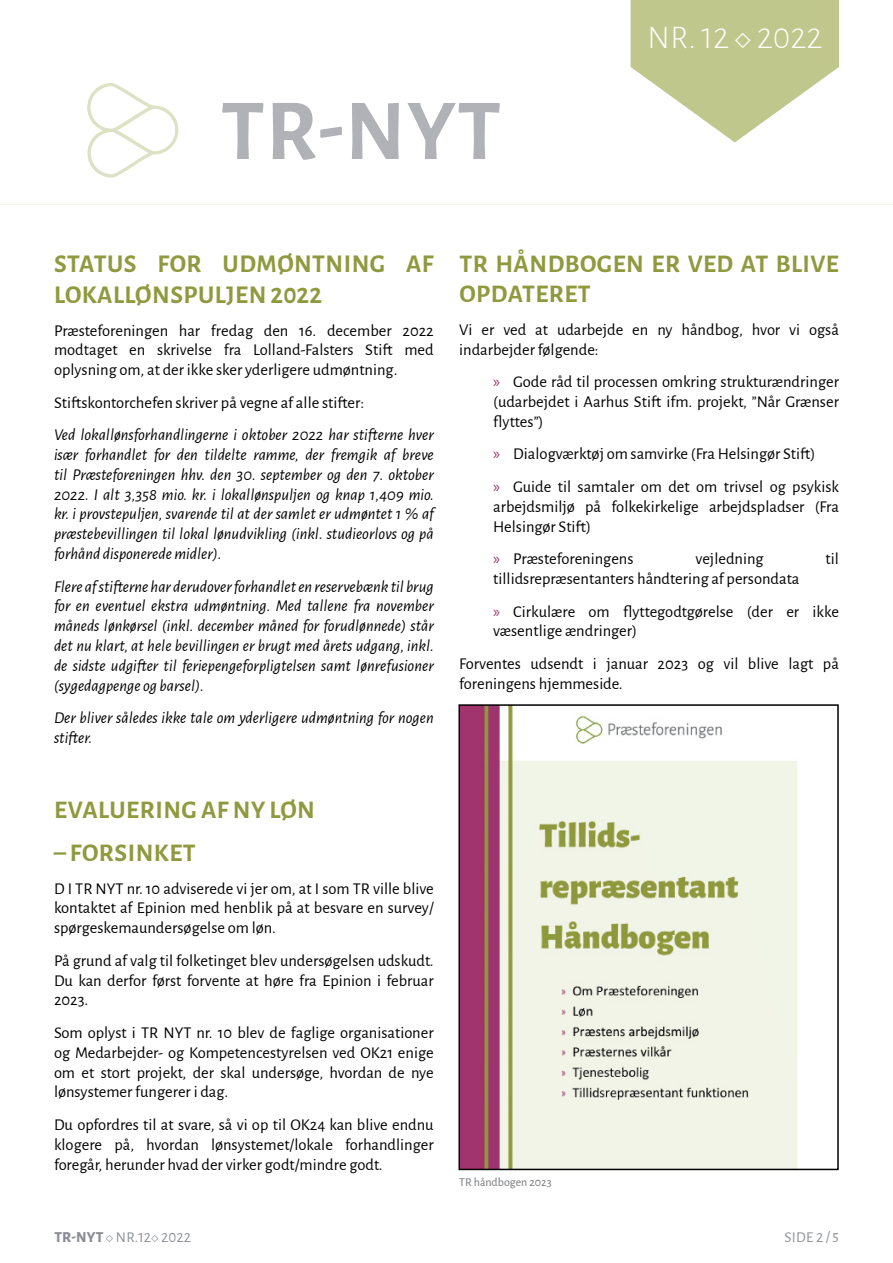
<style>
.page{position:relative;width:893px;height:1263px;background:#fff}
.page>*{position:absolute;margin:0;border:0;box-sizing:border-box;transform-origin:0 0}
.t1{font:700 87px "Alegreya Sans";color:#b0b2b7}
.t2{font:300 33px "Alegreya Sans";color:#fff}
.t3{font:700 25.8px/30.6px "Alegreya Sans";letter-spacing:.02em;color:#8f993e}
.t4{font:700 25.5px/30px "Alegreya Sans";letter-spacing:.02em;color:#8f993e}
.t5{font:16.5px/19.8px "Alegreya Sans";color:#000;text-align:justify}
.t6{font:italic 16.5px/19.8px "Alegreya Sans";color:#000;text-align:justify}
.t7{font:15px "Alegreya Sans";letter-spacing:.02em;color:#8b8f94}
.t8{font:12px "Alegreya Sans";color:#76787b}
.s1{font-family:"Myriad Pro";color:#9d3470}
.s2{font-weight:800}
</style>
<div class="page">
<svg style="left:631px;top:0;width:208px;height:142px"></svg>
<hr style="left:0;top:204px;width:893px;height:1px;background:#f1f4e8">
<svg style="left:87px;top:83px;width:91px;height:95px"></svg>
<img style="left:461px;top:707px;width:337px;height:460px">
<div style="left:458px;top:704px;width:381px;height:466px;border:2px solid #000"></div>
<h1 class="t1" style="left:221px;top:67px;width:282px">TR-NYT</h1>
<h2 class="t2" style="left:647px;top:16px;width:177px">NR. 12 ◇ 2022</h2>
<h3 class="t3" style="left:54px;top:247px;width:381px">STATUS FOR UDMØNTNING AF<br>LOKALLØNSPULJEN 2022</h3>
<p class="t5" style="left:54px;top:319px;width:381px">Præsteforeningen har fredag den 16. december 2022 modtaget en skrivelse fra Lolland-Falsters Stift med oplysning om, at der ikke sker yderligere udmøntning.</p>
<p class="t5" style="left:54px;top:392px;width:312px">Stiftskontorchefen skriver på vegne af alle stifter:</p>
<p class="t6" style="left:54px;top:424px;width:382px">Ved lokallønsforhandlingerne i oktober 2022 har stifterne hver især forhandlet for den tildelte ramme, der fremgik af breve til Præsteforeningen hhv. den 30. september og den 7. oktober 2022. I alt 3,358 mio. kr. i lokallønspuljen og knap 1,409 mio. kr. i provstepuljen, svarende til at der samlet er udmøntet 1 % af præstebevillingen til lokal lønudvikling (inkl. studieorlovs og på forhånd disponerede midler).</p>
<p class="t6" style="left:54px;top:576px;width:382px">Flere af stifterne har derudover forhandlet en reservebænk til brug for en eventuel ekstra udmøntning. Med tallene fra november måneds lønkørsel (inkl. december måned for forudlønnede) står det nu klart, at hele bevillingen er brugt med årets udgang, inkl. de sidste udgifter til feriepengeforpligtelsen samt lønrefusioner (sygedagpenge og barsel).</p>
<p class="t6" style="left:54px;top:707px;width:381px">Der bliver således ikke tale om yderligere udmøntning for nogen stifter.</p>
<h3 class="t4" style="left:54px;top:793px;width:262px">EVALUERING AF NY LØN</h3>
<h3 class="t4" style="left:54px;top:836px;width:143px">– FORSINKET</h3>
<p class="t5" style="left:54px;top:877px;width:381px">D I TR NYT nr. 10 adviserede vi jer om, at I som TR ville blive kontaktet af Epinion med henblik på at besvare en survey/ spørgeskemaundersøgelse om løn.</p>
<p class="t5" style="left:54px;top:950px;width:381px">På grund af valg til folketinget blev undersøgelsen udskudt.<br>Du kan derfor først forvente at høre fra Epinion i februar 2023.</p>
<p class="t5" style="left:54px;top:1022px;width:381px">Som oplyst i TR NYT nr. 10 blev de faglige organisationer og Medarbejder- og Kompetencestyrelsen ved OK21 enige om et stort projekt, der skal undersøge, hvordan de nye lønsystemer fungerer i dag.</p>
<p class="t5" style="left:54px;top:1114px;width:381px">Du opfordres til at svare, så vi op til OK24 kan blive endnu klogere på, hvordan lønsystemet/lokale forhandlinger foregår, herunder hvad der virker godt/mindre godt.</p>
<h3 class="t4" style="left:459px;top:247px;width:381px">TR HÅNDBOGEN ER VED AT BLIVE<br>OPDATERET</h3>
<p class="t5" style="left:459px;top:319px;width:381px">Vi er ved at udarbejde en ny håndbog, hvor vi også indarbejder følgende:</p>
<p class="t5" style="left:493px;top:371px;width:347px"><span class="s1">»</span> Gode råd til processen omkring strukturændringer (udarbejdet i Aarhus Stift ifm. projekt, ”Når Grænser flyttes”)</p>
<p class="t5" style="left:493px;top:437px;width:347px;line-height:32.5px"><span class="s1">»</span> Dialogværktøj om samvirke (Fra Helsingør Stift)<br><span class="s1">»</span> Guide til samtaler om det om trivsel og psykisk</p>
<p class="t5" style="left:493px;top:496px;width:347px">arbejdsmiljø på folkekirkelige arbejdspladser (Fra<br>Helsingør Stift)</p>
<p class="t5" style="left:493px;top:548px;width:142px"><span class="s1">»</span> Præsteforeningens</p>
<p class="t5" style="left:696px;top:548px;width:70px">vejledning</p>
<p class="t5" style="left:826px;top:548px;width:15px">til</p>
<p class="t5" style="left:493px;top:561px;width:347px;line-height:32.5px">tillidsrepræsentanters håndtering af persondata<br><span class="s1">»</span> Cirkulære om flyttegodtgørelse (der er ikke</p>
<p class="t5" style="left:459px;top:614px;width:381px;line-height:32.5px;text-indent:34px">væsentlige ændringer)<br>Forventes udsendt i januar 2023 og vil blive lagt på</p>
<p class="t5" style="left:459px;top:673px;width:165px">foreningens hjemmeside.</p>
<p class="t8" style="left:459px;top:1173px;width:94px">TR håndbogen 2023</p>
<p class="t7" style="left:54px;top:1227px;width:138px"><span class="s2">TR-NYT</span> ◇ NR.12◇ 2022</p>
<p class="t7" style="left:784px;top:1227px;width:56px">SIDE 2 / 5</p>
</div>
